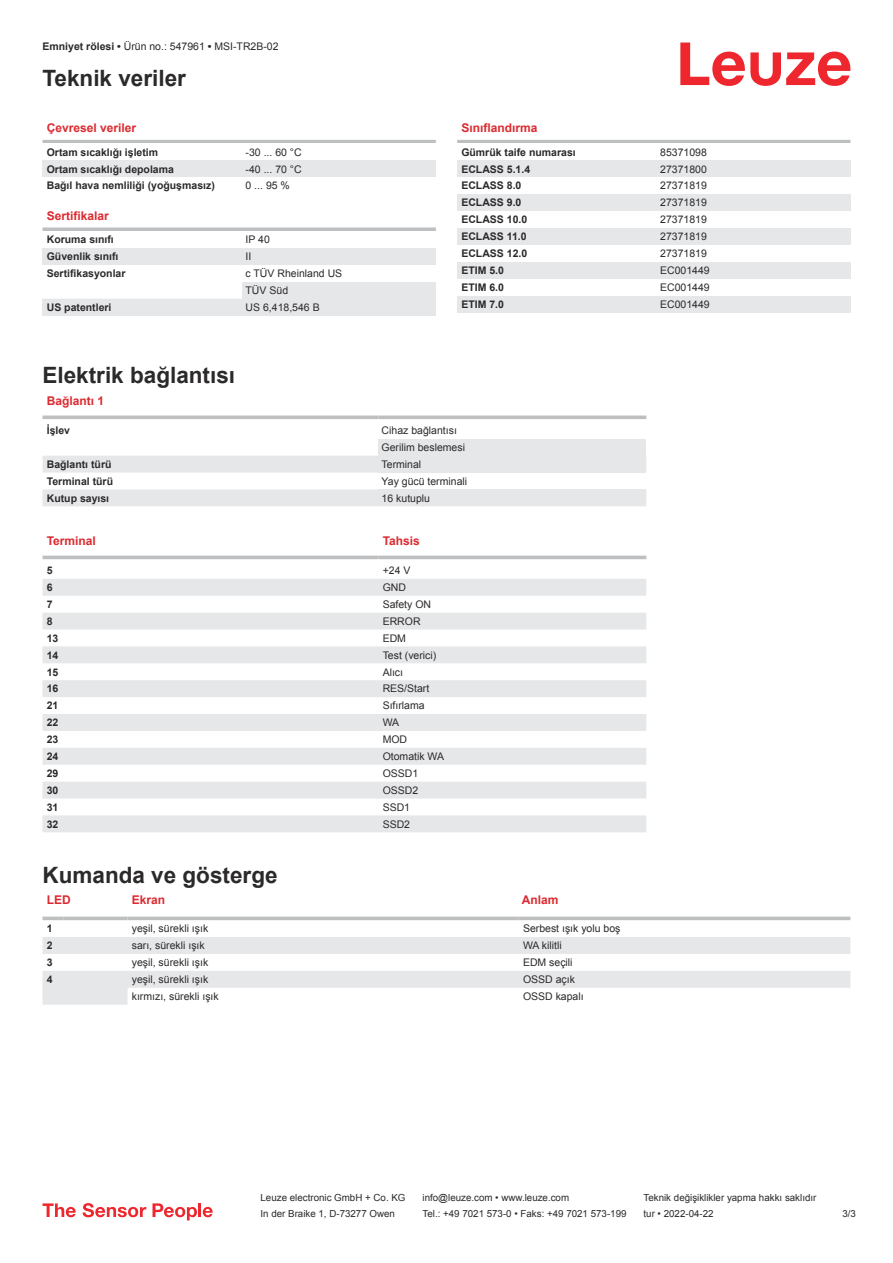
<style>
.page{position:relative;width:893px;height:1263px;background:#fff}
.page>*{position:absolute;margin:0;border:0;box-sizing:border-box;transform-origin:0 0}
.t1{font:700 22.5px "Arial";color:#2b292a}
.t2{font:700 12px "Arial";color:#db2a30}
.t3{font:10.5px/17px "Arial";color:#2b292a}
.t4{font:700 10.5px "Arial";color:#2b292a}
.t5{font:9.75px "Arial";color:#2b292a}
.s1{font-weight:700}
</style>
<div class="page">
<svg style="left:680px;top:43px;width:170px;height:43px"></svg>
<hr style="left:43px;top:140px;width:393px;height:3px;background:#bdbfc1">
<div style="left:43px;top:160px;width:199px;height:17px;background:#e6e7e9"></div>
<div style="left:242px;top:160px;width:194px;height:17px;background:#e6e7e9"></div>
<svg style="left:43px;top:227px;width:393px;height:4px;background:#c4c6c8"></svg>
<div style="left:43px;top:248px;width:199px;height:17px;background:#e6e7e9"></div>
<div style="left:242px;top:248px;width:194px;height:17px;background:#e6e7e9"></div>
<div style="left:242px;top:282px;width:194px;height:17px;background:#e6e7e9"></div>
<div style="left:43px;top:299px;width:199px;height:17px;background:#e6e7e9"></div>
<div style="left:242px;top:299px;width:194px;height:17px;background:#e6e7e9"></div>
<svg style="left:43px;top:456px;width:335px;height:50px"></svg>
<svg style="left:43px;top:415px;width:335px;height:4px"></svg>
<svg style="left:378px;top:415px;width:268px;height:4px"></svg>
<div style="left:378px;top:439px;width:268px;height:17px;background:#e6e7e9"></div>
<div style="left:378px;top:456px;width:268px;height:16px;background:#e6e7e9"></div>
<div style="left:378px;top:489px;width:268px;height:17px;background:#e6e7e9"></div>
<svg style="left:43px;top:555px;width:603px;height:5px"></svg>
<svg style="left:43px;top:579px;width:603px;height:253px;fill:#e6e7e9"></svg>
<hr style="left:43px;top:556px;width:335px;height:3px;background:#bdbfc1">
<hr style="left:378px;top:556px;width:268px;height:3px;background:#bdbfc1">
<svg style="left:43px;top:920px;width:807px;height:1px"></svg>
<svg style="left:43px;top:937px;width:807px;height:68px;fill:#e8e8ea"></svg>
<svg style="left:43px;top:916px;width:21px;height:4px"></svg>
<svg style="left:64px;top:916px;width:64px;height:4px"></svg>
<svg style="left:128px;top:916px;width:391px;height:4px;background:#c7c8ca"></svg>
<svg style="left:519px;top:916px;width:331px;height:4px"></svg>
<svg style="left:457px;top:312px;width:393px;height:1px"></svg>
<hr style="left:457px;top:140px;width:393px;height:3px;background:#bdbfc1">
<div style="left:457px;top:160px;width:200px;height:17px;background:#e6e7e9"></div>
<div style="left:657px;top:160px;width:193px;height:17px;background:#e6e7e9"></div>
<div style="left:457px;top:194px;width:200px;height:17px;background:#e6e7e9"></div>
<div style="left:657px;top:194px;width:193px;height:17px;background:#e6e7e9"></div>
<div style="left:457px;top:228px;width:200px;height:17px;background:#e6e7e9"></div>
<div style="left:657px;top:228px;width:193px;height:17px;background:#e6e7e9"></div>
<div style="left:457px;top:262px;width:200px;height:17px;background:#e6e7e9"></div>
<div style="left:657px;top:262px;width:193px;height:17px;background:#e6e7e9"></div>
<div style="left:457px;top:296px;width:200px;height:16px;background:#e6e7e9"></div>
<div style="left:657px;top:296px;width:193px;height:16px;background:#e6e7e9"></div>
<svg style="left:43px;top:1203px;width:33px;height:14px"></svg>
<svg style="left:83px;top:1203px;width:63px;height:14px"></svg>
<svg style="left:153px;top:1203px;width:44px;height:17px"></svg>
<hr style="left:198px;top:1203px;width:3px;height:14px;background:#ed272d">
<svg style="left:203px;top:1207px;width:10px;height:10px"></svg>
<p class="t3" style="left:43px;top:39px;width:238px"><span class="s1">Emniyet rölesi •</span> Ürün no.: 547961 <span class="s1">•</span> MSI-TR2B-02</p>
<h1 class="t1" style="left:43px;top:70px;width:145px">Teknik veriler</h1>
<p class="t2" style="left:47px;top:123px;width:91px">Çevresel veriler</p>
<p class="t4" style="left:47px;top:145px;width:113px">Ortam sıcaklığı işletim</p>
<p class="t3" style="left:246px;top:144px;width:58px">-30 ... 60 °C</p>
<p class="t4" style="left:47px;top:161px;width:129px">Ortam sıcaklığı depolama</p>
<p class="t3" style="left:246px;top:161px;width:58px">-40 ... 70 °C</p>
<p class="t4" style="left:47px;top:178px;width:170px">Bağıl hava nemliliği (yoğuşmasız)</p>
<p class="t3" style="left:246px;top:178px;width:46px">0 ... 95 %</p>
<p class="t2" style="left:47px;top:211px;width:64px">Sertifikalar</p>
<p class="t4" style="left:47px;top:232px;width:69px">Koruma sınıfı</p>
<p class="t3" style="left:246px;top:232px;width:26px">IP 40</p>
<p class="t4" style="left:47px;top:249px;width:73px">Güvenlik sınıfı</p>
<p class="t3" style="left:246px;top:249px;width:7px">II</p>
<p class="t4" style="left:47px;top:269px;width:80px">Sertifikasyonlar</p>
<p class="t3" style="left:246px;top:265px;width:98px">c TÜV Rheinland US<br>TÜV Süd</p>
<p class="t4" style="left:47px;top:303px;width:66px">US patentleri</p>
<p class="t3" style="left:246px;top:299px;width:76px">US 6,418,546 B</p>
<p class="t2" style="left:461px;top:120px;width:78px">Sınıflandırma</p>
<p class="t4" style="left:461px;top:145px;width:116px">Gümrük taife numarası</p>
<p class="t3" style="left:660px;top:144px;width:48px">85371098</p>
<p class="t4" style="left:461px;top:161px;width:70px">ECLASS 5.1.4</p>
<p class="t3" style="left:660px;top:161px;width:48px">27371800</p>
<p class="t4" style="left:461px;top:178px;width:62px">ECLASS 8.0</p>
<p class="t3" style="left:660px;top:178px;width:48px">27371819</p>
<p class="t4" style="left:461px;top:195px;width:62px">ECLASS 9.0</p>
<p class="t3" style="left:660px;top:195px;width:48px">27371819</p>
<p class="t4" style="left:461px;top:212px;width:67px">ECLASS 10.0</p>
<p class="t3" style="left:660px;top:212px;width:48px">27371819</p>
<p class="t4" style="left:461px;top:229px;width:67px">ECLASS 11.0</p>
<p class="t3" style="left:660px;top:229px;width:48px">27371819</p>
<p class="t4" style="left:461px;top:246px;width:67px">ECLASS 12.0</p>
<p class="t3" style="left:660px;top:246px;width:48px">27371819</p>
<p class="t4" style="left:461px;top:263px;width:44px">ETIM 5.0</p>
<p class="t3" style="left:660px;top:263px;width:51px">EC001449</p>
<p class="t4" style="left:461px;top:280px;width:44px">ETIM 6.0</p>
<p class="t3" style="left:660px;top:280px;width:51px">EC001449</p>
<p class="t4" style="left:461px;top:297px;width:44px">ETIM 7.0</p>
<p class="t3" style="left:660px;top:297px;width:51px">EC001449</p>
<h1 class="t1" style="left:43px;top:359px;width:194px">Elektrik bağlantısı</h1>
<p class="t2" style="left:47px;top:392px;width:59px">Bağlantı 1</p>
<p class="t4" style="left:47px;top:423px;width:25px">İşlev</p>
<p class="t3" style="left:382px;top:422px;width:85px">Cihaz bağlantısı<br>Gerilim beslemesi</p>
<p class="t4" style="left:47px;top:457px;width:66px">Bağlantı türü</p>
<p class="t3" style="left:382px;top:457px;width:41px">Terminal</p>
<p class="t4" style="left:47px;top:477px;width:68px">Terminal türü</p>
<p class="t3" style="left:382px;top:472px;width:87px">Yay gücü terminali</p>
<p class="t4" style="left:47px;top:491px;width:64px">Kutup sayısı</p>
<p class="t3" style="left:382px;top:489px;width:50px">16 kutuplu</p>
<p class="t2" style="left:47px;top:536px;width:51px">Terminal</p>
<p class="t2" style="left:383px;top:536px;width:39px">Tahsis</p>
<p class="t4" style="left:47px;top:563px;width:7px">5</p>
<p class="t3" style="left:383px;top:563px;width:29px">+24 V</p>
<p class="t4" style="left:47px;top:583px;width:7px">6</p>
<p class="t3" style="left:383px;top:580px;width:25px">GND</p>
<p class="t4" style="left:47px;top:600px;width:7px">7</p>
<p class="t3" style="left:383px;top:596px;width:50px">Safety ON</p>
<p class="t4" style="left:47px;top:617px;width:7px">8</p>
<p class="t3" style="left:383px;top:614px;width:39px">ERROR</p>
<p class="t4" style="left:47px;top:631px;width:13px">13</p>
<p class="t3" style="left:383px;top:630px;width:25px">EDM</p>
<p class="t4" style="left:47px;top:647px;width:13px">14</p>
<p class="t3" style="left:383px;top:646px;width:55px">Test (verici)</p>
<p class="t4" style="left:47px;top:664px;width:13px">15</p>
<p class="t3" style="left:383px;top:663px;width:22px">Alıcı</p>
<p class="t4" style="left:47px;top:681px;width:13px">16</p>
<p class="t3" style="left:383px;top:681px;width:48px">RES/Start</p>
<p class="t4" style="left:47px;top:698px;width:13px">21</p>
<p class="t3" style="left:383px;top:697px;width:44px">Sıfırlama</p>
<p class="t4" style="left:47px;top:715px;width:13px">22</p>
<p class="t3" style="left:383px;top:715px;width:18px">WA</p>
<p class="t4" style="left:47px;top:732px;width:13px">23</p>
<p class="t3" style="left:383px;top:732px;width:26px">MOD</p>
<p class="t4" style="left:47px;top:749px;width:13px">24</p>
<p class="t3" style="left:383px;top:749px;width:63px">Otomatik WA</p>
<p class="t4" style="left:47px;top:766px;width:13px">29</p>
<p class="t3" style="left:383px;top:766px;width:37px">OSSD1</p>
<p class="t4" style="left:47px;top:783px;width:13px">30</p>
<p class="t3" style="left:383px;top:783px;width:37px">OSSD2</p>
<p class="t4" style="left:47px;top:800px;width:13px">31</p>
<p class="t3" style="left:383px;top:799px;width:29px">SSD1</p>
<p class="t4" style="left:47px;top:816px;width:13px">32</p>
<p class="t3" style="left:383px;top:816px;width:29px">SSD2</p>
<h1 class="t1" style="left:43px;top:866px;width:237px">Kumanda ve gösterge</h1>
<p class="t2" style="left:47px;top:896px;width:25px">LED</p>
<p class="t2" style="left:132px;top:896px;width:35px">Ekran</p>
<p class="t2" style="left:522px;top:896px;width:38px">Anlam</p>
<p class="t4" style="left:47px;top:921px;width:7px">1</p>
<p class="t3" style="left:132px;top:920px;width:78px">yeşil, sürekli ışık</p>
<p class="t3" style="left:523px;top:920px;width:99px">Serbest ışık yolu boş</p>
<p class="t4" style="left:47px;top:938px;width:7px">2</p>
<p class="t3" style="left:132px;top:937px;width:74px">sarı, sürekli ışık</p>
<p class="t3" style="left:523px;top:938px;width:40px">WA kilitli</p>
<p class="t4" style="left:47px;top:955px;width:7px">3</p>
<p class="t3" style="left:132px;top:954px;width:78px">yeşil, sürekli ışık</p>
<p class="t3" style="left:523px;top:954px;width:51px">EDM seçili</p>
<p class="t4" style="left:47px;top:972px;width:7px">4</p>
<p class="t3" style="left:132px;top:971px;width:78px">yeşil, sürekli ışık</p>
<p class="t3" style="left:523px;top:971px;width:53px">OSSD açık</p>
<p class="t3" style="left:132px;top:988px;width:88px">kırmızı, sürekli ışık</p>
<p class="t3" style="left:523px;top:988px;width:62px">OSSD kapalı</p>
<p class="t5" style="left:261px;top:1194px;width:146px">Leuze electronic GmbH + Co. KG</p>
<p class="t5" style="left:423px;top:1194px;width:148px">info@leuze.com • www.leuze.com</p>
<p class="t5" style="left:644px;top:1191px;width:174px">Teknik değişiklikler yapma hakkı saklıdır</p>
<p class="t5" style="left:261px;top:1210px;width:136px">In der Braike 1, D-73277 Owen</p>
<p class="t5" style="left:423px;top:1207px;width:205px">Tel.: +49 7021 573-0 • Faks: +49 7021 573-199</p>
<p class="t5" style="left:644px;top:1210px;width:72px">tur • 2022-04-22</p>
<p class="t5" style="left:842px;top:1210px;width:15px">3 /3</p>
</div>
